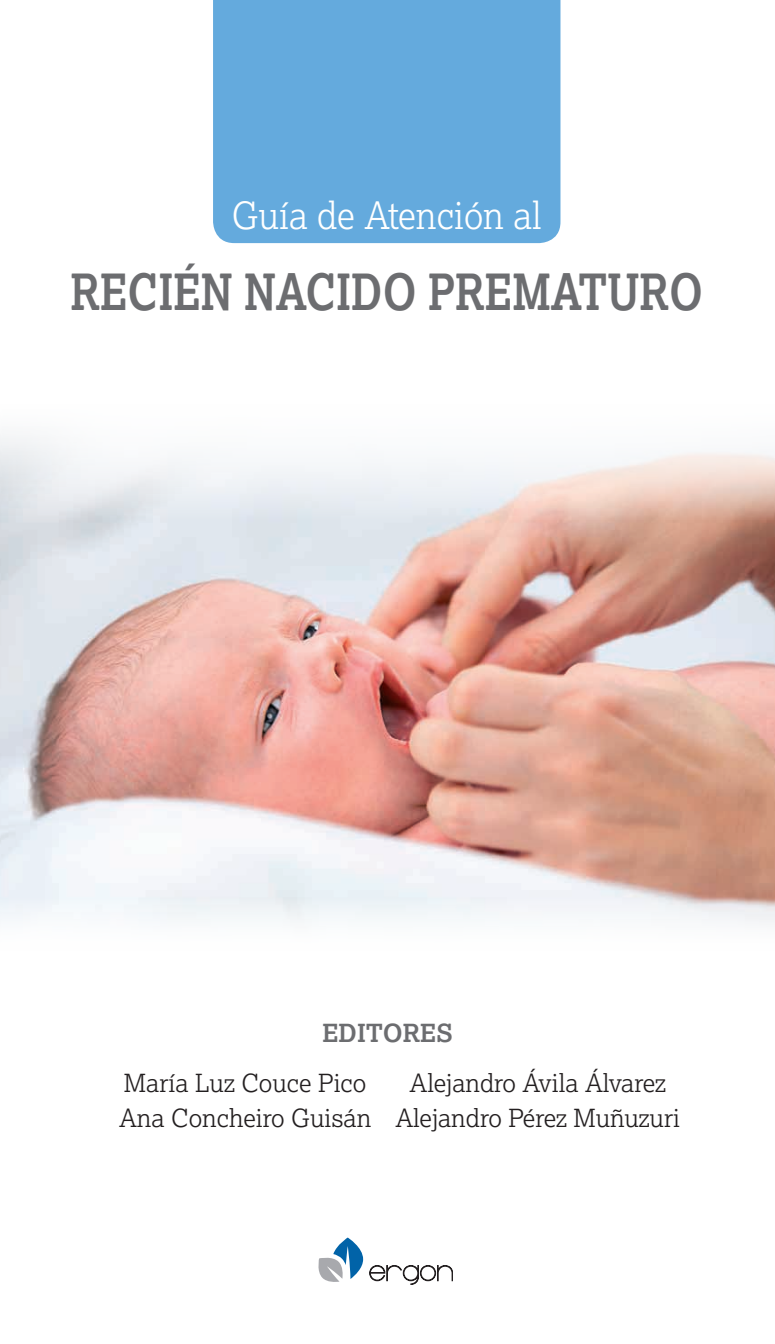
<style>
.page{position:relative;width:775px;height:1344px;background:#fff}
.page>*{position:absolute;margin:0;border:0;box-sizing:border-box;transform-origin:0 0}
.t1{font:700 50px "Lexia";color:#6c6d70;scale:.85 1}
.t2{font:300 37.5px "Lexia";color:#fff;scale:.95 1}
.t3{font:300 25px/35px "Lexia";color:#231f20}
.t4{font:700 25px "Lexia";color:#6c6d70}
</style>
<div class="page">
<div style="left:213px;top:0;width:347px;height:243px;background:#64aadd"></div>
<img style="left:0;top:435px;width:775px;height:488px">
<svg style="left:318px;top:1237px;width:45px;height:45px"></svg>
<svg style="left:369px;top:1265px;width:84px;height:20px"></svg>
<h2 class="t2" style="left:232px;top:192px;width:327px">Guía de Atención al</h2>
<h1 class="t1" style="left:70px;top:260px;width:746px">RECIÉN NACIDO PREMATURO</h1>
<p class="t4" style="left:322px;top:1017px;width:132px">EDITORES</p>
<p class="t3" style="left:124px;top:1064px;width:244px">María Luz Couce Pico</p>
<p class="t3" style="left:119px;top:1064px;width:562px;text-indent:290px">Alejandro Ávila Álvarez<br>Ana Concheiro Guisán Alejandro Pérez Muñuzuri</p>
</div>
